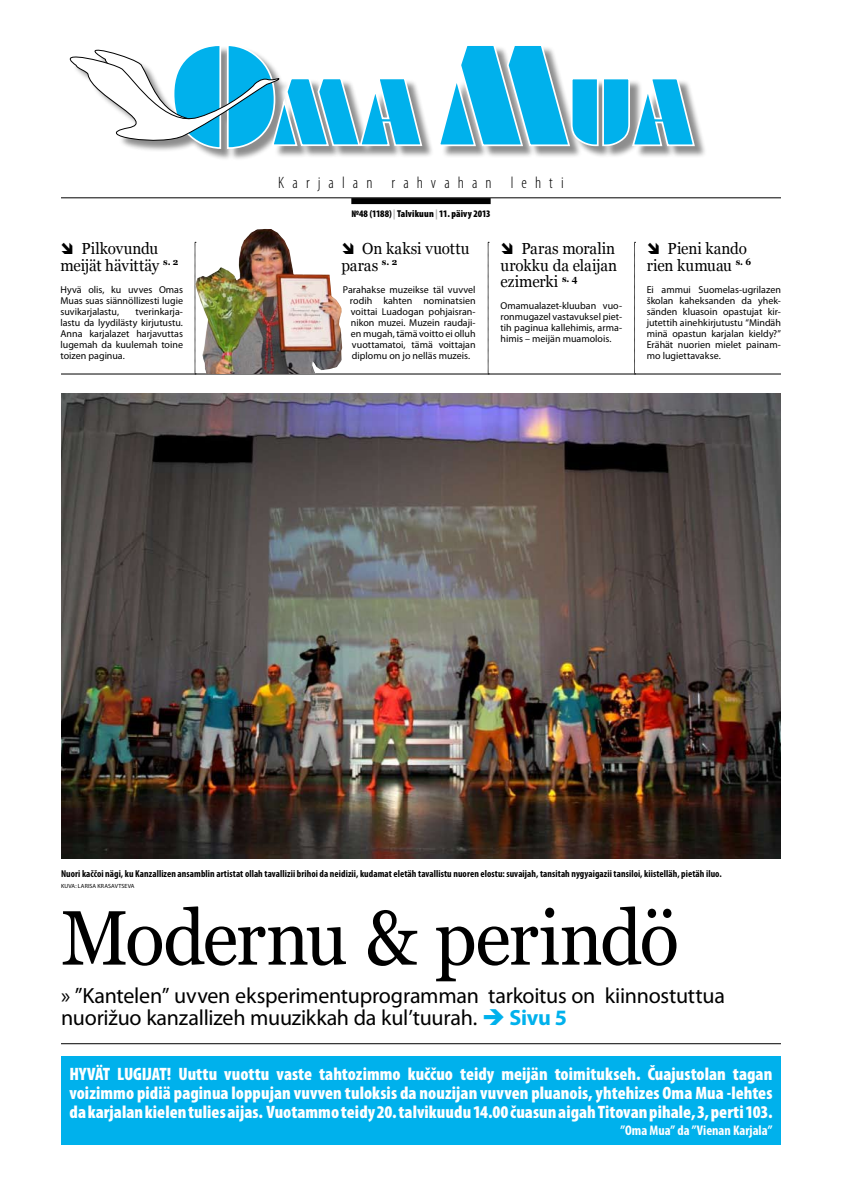
<style>
.page{position:relative;width:842px;height:1191px;background:#fff}
.page>*{position:absolute;margin:0;border:0;box-sizing:border-box;transform-origin:0 0}
.t1{font:77px "Georgia";letter-spacing:-.03em;color:#000;scale:.95 1}
.t2{font:22px/22px "Myriad Pro";letter-spacing:-.01em;color:#000}
.t3{font:900 condensed 18px/19px "Myriad Pro";color:#fff;text-align:justify}
.t4{font:300 condensed 16.5px "Myriad Pro";letter-spacing:.49em;color:#000}
.t5{font:16px/16.5px "Georgia";color:#000;scale:.95 1}
.t6{font:700 condensed 14px "Myriad Pro";color:#fff}
.t7{font:10px/11px "Myriad Pro";color:#000;text-align:justify}
.t8{font:700 condensed 10px "Myriad Pro";letter-spacing:.005em;color:#000}
.t9{font:900 condensed 10px "Myriad Pro";letter-spacing:-.02em;color:#000}
.t10{font:6px "Myriad Pro";letter-spacing:.025em;color:#000}
.s1{color:#b0b0b0}
.s2{color:#00b1ec}
.s3{font-weight:700;color:#00b1ec}
</style>
<div class="page">
<div style="left:72px;top:46px;width:640px;height:121px;background:#000;opacity:.45"></div>
<svg style="left:437px;top:46px;width:258px;height:101px"></svg>
<svg style="left:69px;top:46px;width:354px;height:103px"></svg>
<div style="left:351px;top:198px;width:140px;height:6px;background:#000"></div>
<hr style="left:61px;top:197px;width:720px;height:1px;background:#000">
<svg style="left:488px;top:242px;width:1px;height:132px"></svg>
<svg style="left:634px;top:242px;width:1px;height:132px"></svg>
<hr style="left:61px;top:374px;width:720px;height:1px;background:#000">
<hr style="left:61px;top:1043px;width:720px;height:1px;background:#000">
<img style="left:61px;top:394px;width:720px;height:464px">
<img style="left:195px;top:229px;width:147px;height:145px">
<div style="left:61px;top:1056px;width:720px;height:88px;background:#00b1ec"></div>
<h3 class="t5" style="left:60px;top:240px;width:126px;text-align:center">Pilkovundu meijät hävittäy <sup>s.</sup> <sup>2</sup></h3>
<p class="t7" style="left:61px;top:284px;width:124px">Hyvä olis, ku uvves Omas Muas suas siännöllizesti lugie suvikarjalastu,</p>
<p class="t7" style="left:61px;top:306px;width:124px;text-indent:75px">tverinkarja&shy;lastu da lyydilästy kirjutustu.<br>Anna karjalazet harjavuttas lugemah da kuulemah toine toizen paginua.</p>
<h3 class="t4" style="left:278px;top:173px;width:287px">Karjalan rahvahan lehti</h3>
<p class="t9" style="left:351px;top:208px;width:141px">№48 (1188) <span class="s1">|</span> Talvikuun <span class="s1">|</span> 11. päivy 2013</p>
<h3 class="t5" style="left:341px;top:240px;width:136px;text-indent:21px">On kaksi vuottu paras <sup>s.</sup> <sup>2</sup></h3>
<p class="t7" style="left:350px;top:284px;width:127px;text-indent:-7px">Parahakse muzeikse täl vuvvel rodih kahten nominatsien voittai Luadogan pohjaisran&shy;nikon muzei. Muzein raudaji&shy;en mugah, tämä voitto ei olluh vuottamatoi, tämä voittajan diplomu on jo nelläs muzeis.</p>
<h3 class="t5" style="left:500px;top:240px;width:124px;text-align:justify;text-indent:21px">Paras moralin urokku da elaijan ezimerki <sup>s.</sup> <sup>4</sup></h3>
<p class="t7" style="left:500px;top:300px;width:123px">Omamualazet-kluuban vuo&shy;ronmugazel vastavuksel piet&shy;tih paginua kallehimis, arma&shy;himis – meijän muamolois.</p>
<h3 class="t5" style="left:647px;top:240px;width:111px;text-align:right">Pieni kando rien kumuau <sup>s.</sup> <sup>6</sup></h3>
<p class="t7" style="left:647px;top:284px;width:136px">Ei ammui Suomelas-ugrilazen školan kaheksanden da yhek&shy;sänden kluasoin opastujat kir&shy;jutettih ainehkirjutustu “Mindäh minä opastun karjalan kieldy?” Erähät nuorien mielet painam&shy;mo lugiettavakse.</p>
<p class="t8" style="left:61px;top:867px;width:662px">Nuori kaččoi nägi, ku Kanzallizen ansamblin artistat ollah tavallizii brihoi da neidizii, kudamat eletäh tavallistu nuoren elostu: suvaijah, tansitah nygyaigazii tansiloi, kiistelläh, pietäh iluo.</p>
<p class="t10" style="left:61px;top:882px;width:74px">Kuva: Larisa Krasavtseva</p>
<h1 class="t1" style="left:61px;top:894px;width:652px">Modernu &amp; perindö</h1>
<h2 class="t2" style="left:61px;top:984px;width:665px">» ”Kantelen” uvven eksperimentuprogramman tarkoitus on kiinnostuttua nuorižuo kanzallizeh muuzikkah da kul’tuurah. <span class="s2">➔</span> <span class="s3">Sivu 5</span></h2>
<p class="t3" style="left:70px;top:1064px;width:704px">Hyvät lugijat! Uuttu vuottu vaste tahtozimmo kuččuo teidy meijän toimitukseh. Čuajustolan tagan voizimmo pidiä paginua loppujan vuvven tuloksis da nouzijan vuvven pluanois, yhtehizes Oma Mua -lehtes da karjalan kielen tulies aijas. Vuotammo teidy 20. talvikuudu 14.00 čuasun aigah Titovan pihale, 3, perti 103.</p>
<h3 class="t6" style="left:621px;top:1121px;width:153px">”Oma Mua” da ”Vienan Karjala”</h3>
</div>
